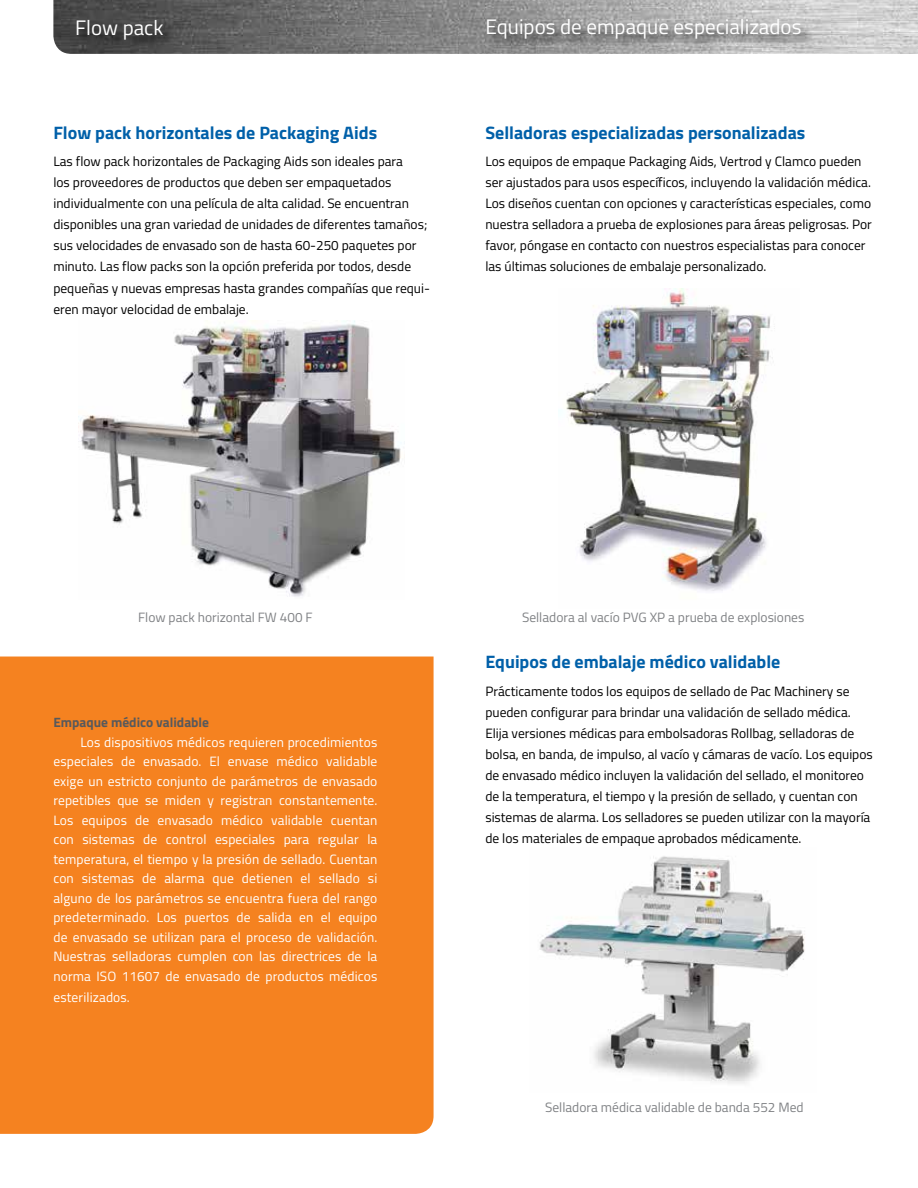
<style>
.page{position:relative;width:918px;height:1188px;background:#fff}
.page>*{position:absolute;margin:0;border:0;box-sizing:border-box;transform-origin:0 0}
.t1{font:21px "Titillium Web";color:#fff}
.t2{font:700 18px "Titillium Web";color:#0060a9}
.t3{font:13.5px/21px "Titillium Web";color:#000}
.t4{font:13.5px/19.5px "Titillium Web";letter-spacing:.01em;color:#fff;text-align:justify}
.t5{font:13.5px "Titillium Web";color:#808285}
.t6{font:700 13.5px "Titillium Web";color:#58595b}
</style>
<div class="page">
<div style="left:0;top:657px;width:434px;height:477px;background:#f58220"></div>
<img style="left:53px;top:0;width:865px;height:54px">
<div style="left:486px;top:19px;width:328px;height:34px;background:#000;opacity:.75"></div>
<img style="left:80px;top:321px;width:321px;height:276px">
<img style="left:539px;top:856px;width:266px;height:228px">
<img style="left:559px;top:288px;width:214px;height:303px">
<div style="left:76px;top:20px;width:100px;height:34px;background:#000;opacity:.75"></div>
<h1 class="t1" style="left:75px;top:13px;width:90px">Flow pack</h1>
<h2 class="t2" style="left:53px;top:119px;width:325px">Flow pack horizontales de Packaging Aids</h2>
<p class="t3" style="left:53px;top:151px;width:378px">Las flow pack horizontales de Packaging Aids son ideales para<br>los proveedores de productos que deben ser empaquetados individualmente con una película de alta calidad. Se encuentran disponibles una gran variedad de unidades de diferentes tamaños; sus velocidades de envasado son de hasta 60-250 paquetes por minuto. Las flow packs son la opción preferida por todos, desde pequeñas y nuevas empresas hasta grandes compañías que requi&shy;eren mayor velocidad de embalaje.</p>
<h1 class="t1" style="left:485px;top:11px;width:318px">Equipos de empaque especializados</h1>
<h2 class="t2" style="left:485px;top:119px;width:321px">Selladoras especializadas personalizadas</h2>
<p class="t3" style="left:485px;top:151px;width:388px">Los equipos de empaque Packaging Aids, Vertrod y Clamco pueden ser ajustados para usos específicos, incluyendo la validación médica.<br>Los diseños cuentan con opciones y características especiales, como nuestra selladora a prueba de explosiones para áreas peligrosas. Por favor, póngase en contacto con nuestros especialistas para conocer las últimas soluciones de embalaje personalizado.</p>
<p class="t5" style="left:138px;top:607px;width:176px">Flow pack horizontal FW 400 F</p>
<p class="t6" style="left:53px;top:712px;width:157px">Empaque médico validable</p>
<p class="t4" style="left:53px;top:732px;width:326px;text-indent:27px">Los dispositivos médicos requieren procedimientos especiales de envasado. El envase médico validable exige un estricto conjunto de parámetros de envasado repetibles que se miden y registran constantemente.<br>Los equipos de envasado médico validable cuentan con sistemas de control especiales para regular la temperatura, el tiempo y la presión de sellado. Cuentan con sistemas de alarma que detienen el sellado si alguno de los parámetros se encuentra fuera del rango predeterminado. Los puertos de salida en el equipo de envasado se utilizan para el proceso de validación.<br>Nuestras selladoras cumplen con las directrices de la norma ISO 11607 de envasado de productos médicos</p>
<p class="t4" style="left:53px;top:986px;width:78px">esterilizados.</p>
<p class="t5" style="left:522px;top:607px;width:284px">Selladora al vacío PVG XP a prueba de explosiones</p>
<h2 class="t2" style="left:485px;top:648px;width:296px">Equipos de embalaje médico validable</h2>
<p class="t3" style="left:485px;top:680px;width:389px">Prácticamente todos los equipos de sellado de Pac Machinery se pueden configurar para brindar una validación de sellado médica.<br>Elija versiones médicas para embolsadoras Rollbag, selladoras de bolsa, en banda, de impulso, al vacío y cámaras de vacío. Los equipos de envasado médico incluyen la validación del sellado, el monitoreo de la temperatura, el tiempo y la presión de sellado, y cuentan con sistemas de alarma. Los selladores se pueden utilizar con la mayoría de los materiales de empaque aprobados médicamente.</p>
<p class="t5" style="left:545px;top:1097px;width:260px">Selladora médica validable de banda 552 Med</p>
</div>
